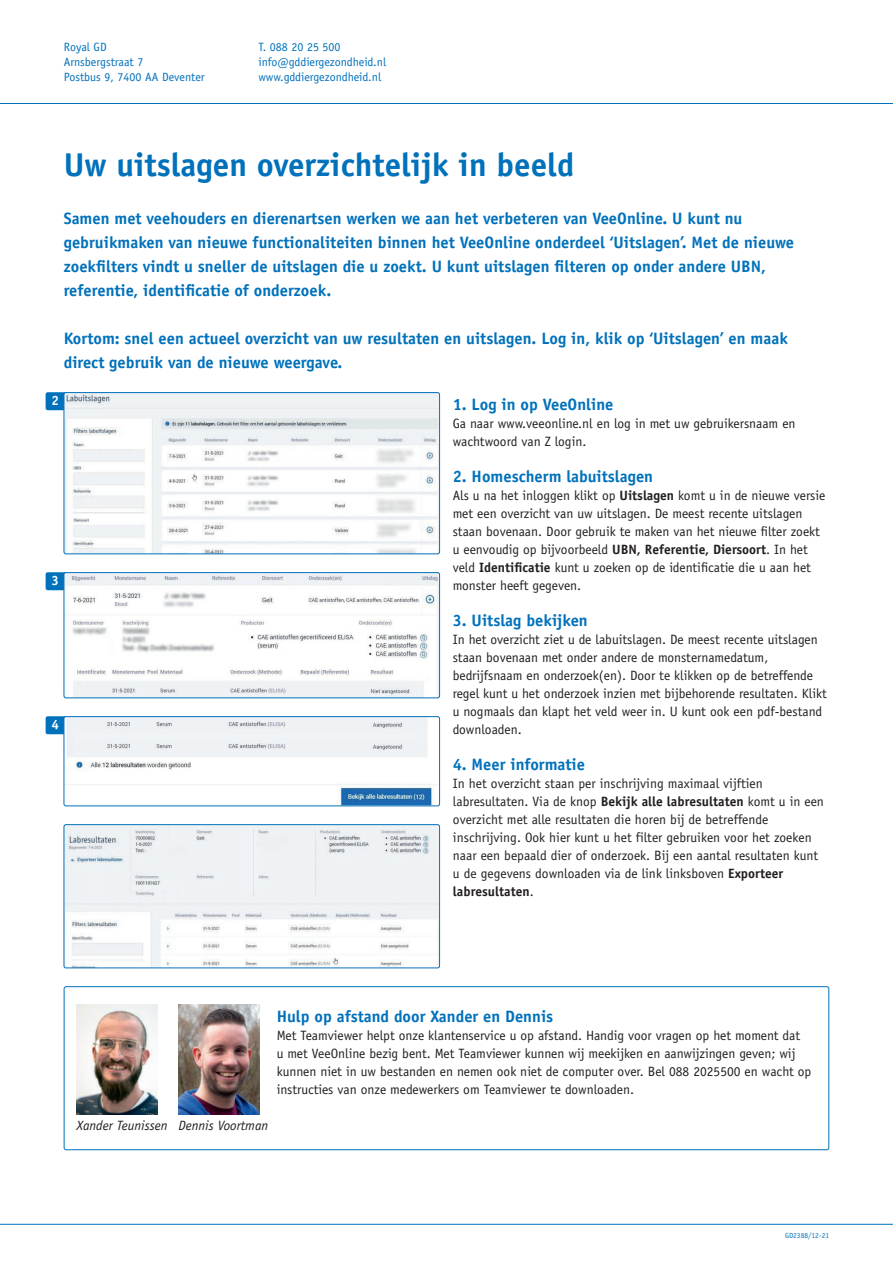
<style>
.page{position:relative;width:893px;height:1263px;background:#fff}
.page>*{position:absolute;margin:0;border:0;box-sizing:border-box;transform-origin:0 0}
.tussenkop{font:700 33px "Officina Sans Std";color:#0071bb}
.intro{font:700 16.5px/24px "Officina Sans Std";color:#0071bb}
.tussenkop-2{font:700 16.5px "Officina Sans Std";color:#0071bb}
.body{font:13.5px/18px "Officina Sans Std";color:#231f20}
.body-2{font:italic 13.5px "Officina Sans Std";color:#231f20}
.t1{font:700 13.5px "Officina Sans Std";color:#fff}
.t2{font:12px "Officina Sans Std";color:#0071bb}
.t3{font:7.5px "Officina Sans Std";color:#0071bb}
.s1{font-weight:700}
.s2{font-family:"Officina Sans LT"}
</style>
<div class="page">
<hr style="left:0;top:1224px;width:893px;height:1px;background:#0071bb">
<hr style="left:0;top:103px;width:893px;height:1px;background:#0071bb">
<div style="left:46px;top:392px;width:22px;height:18px;background:#0071bb;border-radius:2px"></div>
<div style="left:46px;top:572px;width:22px;height:18px;background:#0071bb;border-radius:2px"></div>
<div style="left:46px;top:716px;width:22px;height:18px;background:#0071bb;border-radius:2px"></div>
<img style="left:64px;top:394px;width:376px;height:160px">
<div style="left:64px;top:392px;width:376px;height:162px;border:1px solid #0071bb;border-radius:2px"></div>
<img style="left:64px;top:574px;width:376px;height:124px">
<div style="left:64px;top:572px;width:376px;height:126px;border:1px solid #0071bb;border-radius:2px"></div>
<img style="left:64px;top:718px;width:376px;height:88px">
<div style="left:64px;top:716px;width:376px;height:90px;border:1px solid #0071bb;border-radius:2px"></div>
<img style="left:64px;top:826px;width:376px;height:142px">
<div style="left:64px;top:824px;width:376px;height:144px;border:1px solid #0071bb;border-radius:2px"></div>
<div style="left:64px;top:986px;width:765px;height:164px;border:1px solid #0071bb;border-radius:2px"></div>
<img style="left:76px;top:1005px;width:81px;height:109px">
<img style="left:179px;top:1005px;width:80px;height:109px">
<p class="t2" style="left:64px;top:40px;width:44px">Royal GD</p>
<p class="t2" style="left:64px;top:55px;width:81px">Arnsbergstraat 7</p>
<p class="t2" style="left:64px;top:70px;width:142px">Postbus 9, 7400 AA Deventer</p>
<p class="t2" style="left:258px;top:40px;width:84px">T. 088 20 25 500</p>
<p class="t2" style="left:258px;top:55px;width:129px">info@gddiergezondheid.nl</p>
<p class="t2" style="left:258px;top:70px;width:124px">www.gddiergezondheid.nl</p>
<p class="tussenkop" style="left:64px;top:144px;width:512px">Uw uitslagen overzichtelijk in beeld</p>
<p class="intro" style="left:64px;top:206px;width:732px">Samen met veehouders en dierenartsen werken we aan het verbeteren van VeeOnline. U kunt nu gebruikmaken van nieuwe functionaliteiten binnen het VeeOnline onderdeel ‘Uitslagen’. Met de nieuwe zoekfilters vindt u sneller de uitslagen die u zoekt. U kunt uitslagen filteren op onder andere UBN, referentie, identificatie of onderzoek.</p>
<p class="intro" style="left:64px;top:326px;width:726px">Kortom: snel een actueel overzicht van uw resultaten en uitslagen. Log in, klik op ‘Uitslagen’ en maak direct gebruik van de nieuwe weergave.</p>
<p class="t1" style="left:51px;top:392px;width:9px">2</p>
<p class="t1" style="left:51px;top:572px;width:9px">3</p>
<p class="t1" style="left:51px;top:716px;width:9px">4</p>
<p class="tussenkop-2" style="left:453px;top:394px;width:162px">1. Log in op VeeOnline</p>
<p class="body" style="left:453px;top:415px;width:344px">Ga naar www.veeonline.nl en log in met uw gebruikersnaam en wachtwoord van Z login.</p>
<p class="tussenkop-2" style="left:453px;top:466px;width:202px">2. Homescherm labuitslagen</p>
<p class="body" style="left:453px;top:487px;width:374px">Als u na het inloggen klikt op <span class="s1">Uitslagen</span> komt u in de nieuwe versie met een overzicht van uw uitslagen. De meest recente uitslagen staan bovenaan. Door gebruik te maken van het nieuwe filter zoekt u eenvoudig op bijvoorbeeld <span class="s1">UBN, Referentie, Diersoort</span>. In het veld <span class="s1">Identificatie</span> kunt u zoeken op de identificatie die u aan het monster heeft gegeven.</p>
<p class="tussenkop-2" style="left:453px;top:610px;width:137px">3. Uitslag bekijken</p>
<p class="body" style="left:453px;top:631px;width:376px">In het overzicht ziet u de labuitslagen. De meest recente uitslagen staan bovenaan met onder andere de monsternamedatum, bedrijfsnaam en onderzoek(en). Door te klikken op de betreffende regel kunt u het onderzoek inzien met bijbehorende resultaten. Klikt u nogmaals dan klapt het veld weer in. U kunt ook een pdf-bestand downloaden.</p>
<p class="tussenkop-2" style="left:453px;top:754px;width:134px">4. Meer informatie</p>
<p class="body" style="left:453px;top:774px;width:372px">In het overzicht staan per inschrijving maximaal <span class="s2">vijftien </span>labresultaten. Via de knop <span class="s1">Bekijk alle labresultaten</span> komt u in een overzicht met alle resultaten die horen bij de betreffende inschrijving. Ook hier kunt u het filter gebruiken voor het zoeken naar een bepaald dier of onderzoek. Bij een aantal resultaten kunt u de gegevens downloaden via de link linksboven <span class="s1">Exporteer labresultaten</span>.</p>
<p class="tussenkop-2" style="left:277px;top:1006px;width:278px">Hulp op afstand door Xander en Dennis</p>
<p class="body" style="left:277px;top:1027px;width:536px">Met Teamviewer helpt onze klantenservice u op afstand. Handig voor vragen op het moment dat<br>u met VeeOnline bezig bent. Met Teamviewer kunnen wij meekijken en aanwijzingen geven; wij kunnen niet in uw bestanden en nemen ook niet de computer over. Bel 088 2025500 en wacht op instructies van onze medewerkers om Teamviewer te downloaden.</p>
<p class="body-2" style="left:77px;top:1118px;width:92px">Xander Teunissen</p>
<p class="body-2" style="left:179px;top:1118px;width:91px">Dennis Voortman</p>
<p class="t3" style="left:785px;top:1231px;width:46px">GD2388/12-21</p>
</div>
